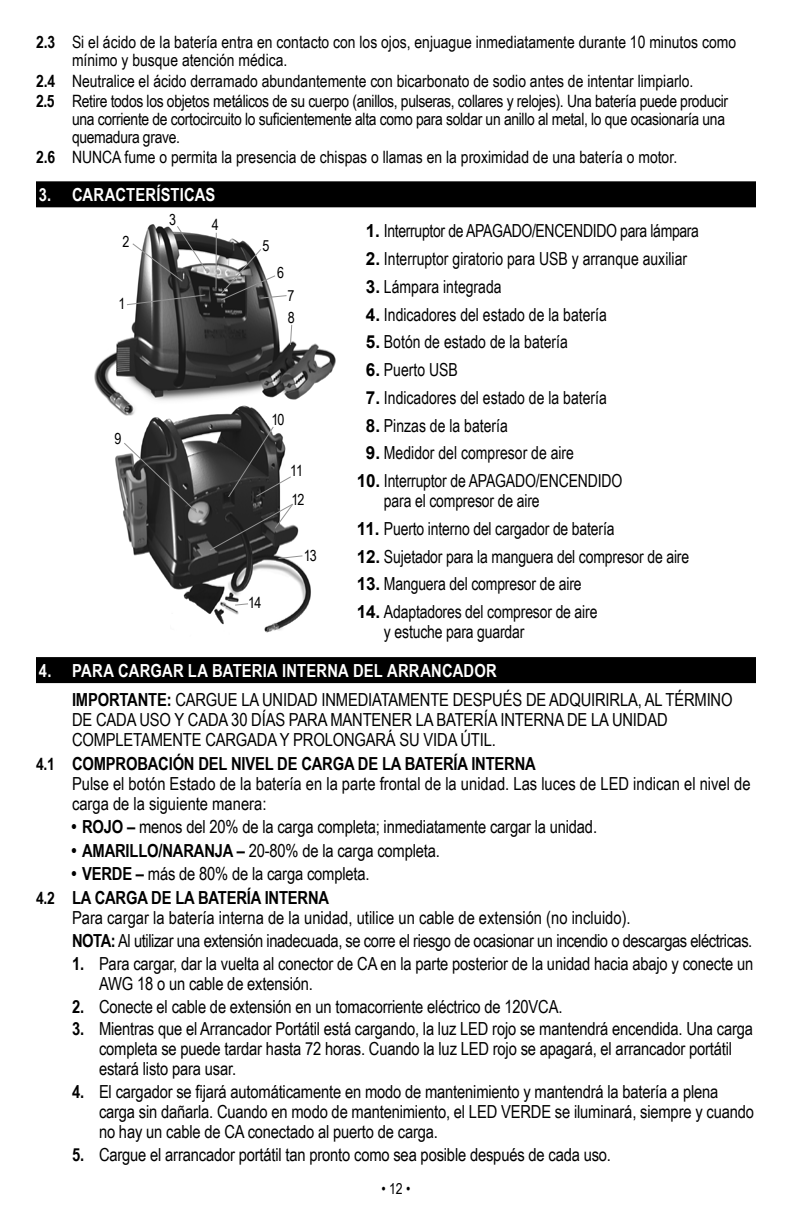
<style>
.page{position:relative;width:792px;height:1224px;background:#fff}
.page>*{position:absolute;margin:0;border:0;box-sizing:border-box;transform-origin:0 0}
.t1{font:18px/20px "Arial Narrow";letter-spacing:-.01em;color:#000}
.t2{font:18px/20px "Arial Narrow";letter-spacing:-.01em;color:#000;scale:.95 1}
.t3{font:700 18px/23.6px "Arial Narrow";letter-spacing:-.01em;color:#000}
.t4{font:700 18px "Arial Narrow";letter-spacing:.01em;color:#fff}
.t5{font:17px/20.2px "Arial Narrow";letter-spacing:-.02em;color:#000}
.t6{font:17px/18px "Arial Narrow";color:#000}
.t7{font:15.4px/21.8px "Arial Narrow";letter-spacing:-.06em;color:#000}
.t8{font:15px "Arial Narrow";color:#000}
.s1{font-weight:700}
.s2{font-family:"Arial";font-weight:700}
.s3{font-weight:700;color:#fff}
.s4{font-weight:700;font-size:17px}
.s5{font-weight:400}
.s6{font-size:17px}
</style>
<div class="page">
<div style="left:36px;top:181px;width:720px;height:26px;background:#000"></div>
<div style="left:36px;top:657px;width:720px;height:26px;background:#000"></div>
<img style="left:94px;top:224px;width:242px;height:180px">
<svg style="left:132px;top:225px;width:76px;height:58px"></svg>
<svg style="left:126px;top:294px;width:80px;height:12px"></svg>
<hr style="left:216px;top:233px;width:1px;height:56px;background:#939393">
<svg style="left:289px;top:324px;width:4px;height:22px"></svg>
<svg style="left:220px;top:248px;width:68px;height:53px"></svg>
<img style="left:111px;top:403px;width:204px;height:230px">
<svg style="left:234px;top:603px;width:15px;height:3px"></svg>
<svg style="left:123px;top:442px;width:75px;height:72px"></svg>
<svg style="left:209px;top:426px;width:94px;height:133px"></svg>
<p class="t6" style="left:72px;top:33px;width:666px;text-indent:-36px"><span class="s1">2.3</span> Si el ácido de la batería entra en contacto con los ojos, enjuague inmediatamente durante 10 minutos como mínimo y busque atención médica.</p>
<p class="t5" style="left:36px;top:70px;width:694px"><span class="s1">2.4</span> Neutralice el ácido derramado abundantemente con bicarbonato de sodio antes de intentar limpiarlo.<br><span class="s1">2.5</span> Retire todos los objetos metálicos de su cuerpo (anillos, pulseras, collares y relojes). Una batería puede producir</p>
<p class="t5" style="left:72px;top:109px;width:655px;line-height:18px">una corriente de cortocircuito lo suficientemente alta como para soldar un anillo al metal, lo que ocasionaría una quemadura grave.</p>
<p class="t6" style="left:36px;top:147px;width:643px"><span class="s1">2.6</span> NUNCA fume o permita la presencia de chispas o llamas en la proximidad de una batería o motor.</p>
<p class="t4" style="left:39px;top:181px;width:178px">3. CARACTERÍSTICAS</p>
<p class="t2" style="left:366px;top:220px;width:352px"><span class="s2">1.</span> Interruptor de APAGADO/ENCENDIDO para lámpara</p>
<p class="t2" style="left:366px;top:248px;width:340px"><span class="s2">2.</span> Interruptor giratorio para USB y arranque auxiliar</p>
<p class="t2" style="left:366px;top:276px;width:144px"><span class="s2">3.</span> Lámpara integrada</p>
<p class="t2" style="left:366px;top:304px;width:255px"><span class="s2">4.</span> Indicadores del estado de la batería</p>
<p class="t2" style="left:366px;top:331px;width:214px"><span class="s2">5.</span> Botón de estado de la batería</p>
<p class="t2" style="left:366px;top:359px;width:98px"><span class="s2">6.</span> Puerto USB</p>
<p class="t2" style="left:366px;top:387px;width:255px"><span class="s2">7.</span> Indicadores del estado de la batería</p>
<p class="t2" style="left:366px;top:415px;width:151px"><span class="s2">8.</span> Pinzas de la batería</p>
<p class="t2" style="left:366px;top:442px;width:221px"><span class="s2">9.</span> Medidor del compresor de aire</p>
<p class="t2" style="left:384px;top:470px;width:252px;text-indent:-27px"><span class="s2">10.</span> Interruptor de APAGADO/ENCENDIDO para el compresor de aire</p>
<p class="t2" style="left:357px;top:518px;width:273px"><span class="s2">11.</span> Puerto interno del cargador de batería</p>
<p class="t2" style="left:357px;top:546px;width:351px"><span class="s2">12.</span> Sujetador para la manguera del compresor de aire</p>
<p class="t2" style="left:357px;top:573px;width:238px"><span class="s2">13.</span> Manguera del compresor de aire</p>
<p class="t2" style="left:384px;top:601px;width:226px;text-indent:-27px"><span class="s2">14.</span> Adaptadores del compresor de aire y estuche para guardar</p>
<p class="t7" style="left:169px;top:208px;width:8px">3</p>
<p class="t7" style="left:212px;top:214px;width:8px">4</p>
<p class="t7" style="left:122px;top:230px;width:8px">2</p>
<p class="t7" style="left:262px;top:234px;width:8px">5</p>
<p class="t7" style="left:277px;top:261px;width:8px">6</p>
<p class="t7" style="left:288px;top:284px;width:9px">7<br>8</p>
<p class="t7" style="left:118px;top:292px;width:8px">1</p>
<p class="t7" style="left:271px;top:408px;width:15px">10</p>
<p class="t7" style="left:115px;top:427px;width:8px">9</p>
<p class="t7" style="left:290px;top:456px;width:16px;line-height:28.6px">11<br>12</p>
<p class="t7" style="left:304px;top:544px;width:15px">13</p>
<p class="t7" style="left:248px;top:591px;width:15px">14</p>
<p class="t1" style="left:72px;top:655px;width:662px;line-height:29.4px;text-indent:-33px"><span class="s3">4. PARA CARGAR LA BATERIA INTERNA DEL ARRANCADOR<br></span><span class="s1">IMPORTANTE:</span> CARGUE LA UNIDAD INMEDIATAMENTE DESPUÉS DE ADQUIRIRLA, AL TÉRMINO</p>
<p class="t1" style="left:72px;top:709px;width:597px">DE CADA USO Y CADA 30 DÍAS PARA MANTENER LA BATERÍA INTERNA DE LA UNIDAD<br>COMPLETAMENTE CARGADA Y PROLONGARÁ SU VIDA ÚTIL.</p>
<p class="t1" style="left:72px;top:753px;width:680px;text-indent:-36px"><span class="s4">4.1</span> <span class="s1">COMPROBACIÓN DEL NIVEL DE CARGA DE LA BATERÍA INTERNA<br></span>Pulse el botón Estado de la batería en la parte frontal de la unidad. Las luces de LED indican el nivel de carga de la siguiente manera:</p>
<p class="t1" style="left:72px;top:816px;width:527px"><span class="s1">• ROJO –</span> menos del 20% de la carga completa; inmediatamente cargar la unidad.</p>
<p class="t1" style="left:72px;top:840px;width:370px"><span class="s1">• AMARILLO/NARANJA –</span> 20-80% de la carga completa.</p>
<p class="t3" style="left:36px;top:861px;width:335px;text-indent:36px">• VERDE – <span class="s5">más de 80% de la carga completa.<br></span><span class="s6">4.2</span> LA CARGA DE LA BATERÍA INTERNA</p>
<p class="t1" style="left:72px;top:906px;width:682px;line-height:22.8px">Para cargar la batería interna de la unidad, utilice un cable de extensión (no incluido).<br><span class="s1">NOTA:</span> Al utilizar una extensión inadecuada, se corre el riesgo de ocasionar un incendio o descargas eléctricas.</p>
<p class="t1" style="left:99px;top:953px;width:656px;text-indent:-27px"><span class="s1">1.</span> Para cargar, dar la vuelta al conector de CA en la parte posterior de la unidad hacia abajo y conecte un<br>AWG 18 o un cable de extensión.</p>
<p class="t1" style="left:72px;top:996px;width:492px"><span class="s1">2.</span> Conecte el cable de extensión en un tomacorriente eléctrico de 120VCA.</p>
<p class="t1" style="left:99px;top:1018px;width:656px;text-indent:-27px"><span class="s1">3.</span> Mientras que el Arrancador Portátil está cargando, la luz LED rojo se mantendrá encendida. Una carga completa se puede tardar hasta 72 horas. Cuando la luz LED rojo se apagará, el arrancador portátil estará listo para usar.</p>
<p class="t1" style="left:99px;top:1081px;width:657px;text-indent:-27px"><span class="s1">4.</span> El cargador se fijará automáticamente en modo de mantenimiento y mantendrá la batería a plena carga sin dañarla. Cuando en modo de mantenimiento, el LED VERDE se iluminará, siempre y cuando no hay un cable de CA conectado al puerto de carga.</p>
<p class="t1" style="left:72px;top:1144px;width:541px"><span class="s1">5.</span> Cargue el arrancador portátil tan pronto como sea posible después de cada uso.</p>
<p class="t8" style="left:381px;top:1178px;width:31px">• 12 •</p>
</div>
